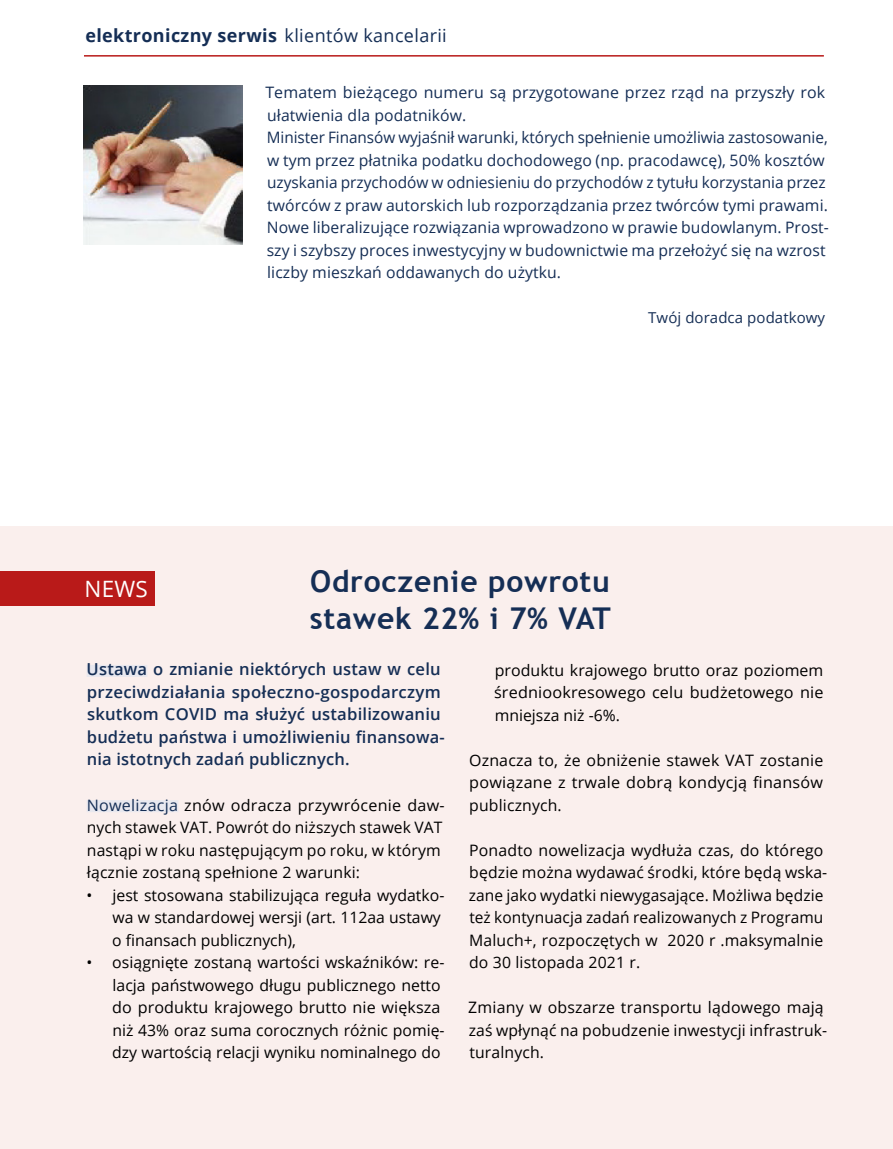
<style>
.page{position:relative;width:893px;height:1149px;background:#fff}
.page>*{position:absolute;margin:0;border:0;box-sizing:border-box;transform-origin:0 0}
.t1{font:700 30px/37.5px "Trebuchet MS";letter-spacing:.025em;color:#152e55}
.t2{font:22.5px "Open Sans";color:#fff}
.t3{font:700 18px "Open Sans";letter-spacing:.02em;color:#152e55}
.t4{font:600 16.5px/22.5px "Open Sans";letter-spacing:.01em;color:#152e55}
.t5{font:15.75px/22.5px "Open Sans";letter-spacing:.01em;color:#000}
.t6{font:15.75px/22.5px "Open Sans";letter-spacing:.005em;color:#152e55}
.t7{font:15px "Open Sans";letter-spacing:.005em;color:#152e55}
.s1{font-weight:400}
.s2{color:#152e55}
</style>
<div class="page">
<hr style="left:84px;top:55px;width:740px;height:2px;background:#b91a19">
<img style="left:83px;top:86px;width:160px;height:159px">
<div style="left:0;top:526px;width:893px;height:622px;background:#faefed"></div>
<div style="left:0;top:571px;width:154px;height:34px;background:#b91a19"></div>
<div style="left:87px;top:664px;width:60px;height:12px;background:#e8e8ef"></div>
<div style="left:87px;top:800px;width:91px;height:12px;background:#e8e8ef"></div>
<p class="t3" style="left:85px;top:22px;width:363px">elektroniczny serwis <span class="s1">klientów kancelarii</span></p>
<p class="t6" style="left:265px;top:81px;width:565px">Tematem bieżącego numeru są przygotowane przez rząd na przyszły rok ułatwienia dla podatników.<br>Minister Finansów wyjaśnił warunki, których spełnienie umożliwia zastosowanie, w tym przez płatnika podatku dochodowego (np. pracodawcę), 50% kosztów uzyskania przychodów w odniesieniu do przychodów z tytułu korzystania przez twórców z praw autorskich lub rozporządzania przez twórców tymi prawami.<br>Nowe liberalizujące rozwiązania wprowadzono w prawie budowlanym. Prost&shy;szy i szybszy proces inwestycyjny w budownictwie ma przełożyć się na wzrost liczby mieszkań oddawanych do użytku.</p>
<p class="t7" style="left:648px;top:307px;width:178px">Twój doradca podatkowy</p>
<h2 class="t2" style="left:85px;top:573px;width:65px">NEWS</h2>
<h1 class="t1" style="left:310px;top:562px;width:303px">Odroczenie powrotu stawek 22% i 7% VAT</h1>
<p class="t4" style="left:87px;top:657px;width:360px">Ustawa o zmianie niektórych ustaw w celu przeciwdziałania społeczno-gospodarczym skutkom COVID ma służyć ustabilizowaniu budżetu państwa i umożliwieniu finansowa&shy;nia istotnych zadań publicznych.</p>
<p class="t5" style="left:87px;top:793px;width:359px"><span class="s2">Nowelizacja</span> znów odracza przywrócenie daw&shy;nych stawek VAT. Powrót do niższych stawek VAT nastąpi w roku następującym po roku, w którym łącznie zostaną spełnione 2 warunki:</p>
<p class="t5" style="left:112px;top:883px;width:334px;text-indent:-26px">• jest stosowana stabilizująca reguła wydatko&shy;wa w standardowej wersji (art. 112aa ustawy o finansach publicznych),</p>
<p class="t5" style="left:112px;top:950px;width:334px;text-indent:-26px">• osiągnięte zostaną wartości wskaźników: re&shy;lacja państwowego długu publicznego netto do produktu krajowego brutto nie większa niż 43% oraz suma corocznych różnic pomię&shy;dzy wartością relacji wyniku nominalnego do</p>
<p class="t5" style="left:494px;top:658px;width:331px;text-align:justify">produktu krajowego brutto oraz poziomem średniookresowego celu budżetowego nie mniejsza niż -6%.</p>
<p class="t5" style="left:469px;top:748px;width:356px;text-align:justify">Oznacza to, że obniżenie stawek VAT zostanie powiązane z trwale dobrą kondycją finansów publicznych.</p>
<p class="t5" style="left:469px;top:838px;width:360px">Ponadto nowelizacja wydłuża czas, do którego będzie można wydawać środki, które będą wska&shy;zane jako wydatki niewygasające. Możliwa będzie też kontynuacja zadań realizowanych z Programu Maluch+, rozpoczętych w 2020 r .maksymalnie do 30 listopada 2021 r.</p>
<p class="t5" style="left:468px;top:995px;width:360px">Zmiany w obszarze transportu lądowego mają zaś wpłynąć na pobudzenie inwestycji infrastruk&shy;turalnych.</p>
</div>
